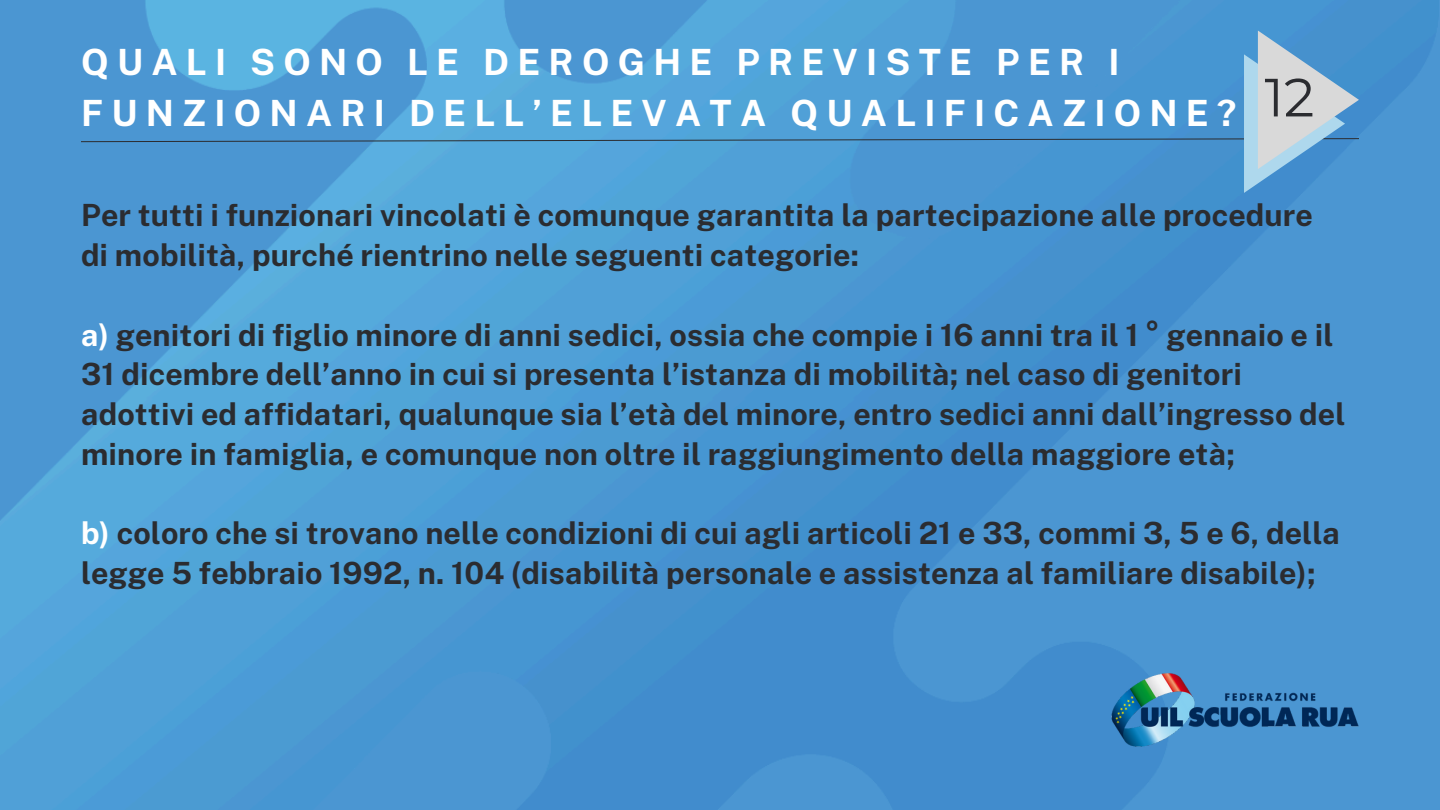
<style>
.page{position:relative;width:1440px;height:810px;background:#fff}
.page>*{position:absolute;margin:0;border:0;box-sizing:border-box;transform-origin:0 0}
.t1{font:53.8px "Montserrat";color:#2b2c30}
.t2{font:700 36.1px/50.2px "Public Sans";letter-spacing:.225em;color:#fff}
.t3{font:700 30.6px/39.8px "Public Sans";letter-spacing:.005em;color:#2b2c30}
.s1{color:#fff}
</style>
<div class="page">
<img style="left:0;top:0;width:1440px;height:810px">
<img style="left:1096px;top:646px;width:284px;height:130px">
<svg style="left:80px;top:31px;width:1280px;height:162px;background:#519ed5"></svg>
<div style="left:1264px;top:72px;width:49px;height:58px;background:#d9d9d9"></div>
<p class="t2" style="left:81px;top:37px;width:1157px">QUALI SONO LE DEROGHE PREVISTE PER I<br>FUNZIONARI DELL’ELEVATA QUALIFICAZIONE?</p>
<p class="t1" style="left:1264px;top:64px;width:51px">12</p>
<p class="t3" style="left:81px;top:195px;width:1233px">Per tutti i funzionari vincolati è comunque garantita la partecipazione alle procedure</p>
<p class="t3" style="left:81px;top:235px;width:780px">di mobilità, purché rientrino nelle seguenti categorie:</p>
<p class="t3" style="left:81px;top:315px;width:1266px"><span class="s1">a)</span> genitori di figlio minore di anni sedici, ossia che compie i 16 anni tra il 1 ° gennaio e il 31 dicembre dell’anno in cui si presenta l’istanza di mobilità; nel caso di genitori adottivi ed affidatari, qualunque sia l’età del minore, entro sedici anni dall’ingresso del minore in famiglia, e comunque non oltre il raggiungimento della maggiore età;</p>
<h1 class="t3" style="left:81px;top:513px;width:1261px"><span class="s1">b)</span> coloro che si trovano nelle condizioni di cui agli articoli 21 e 33, commi 3, 5 e 6, della legge 5 febbraio 1992, n. 104 (disabilità personale e assistenza al familiare disabile);</h1>
</div>
